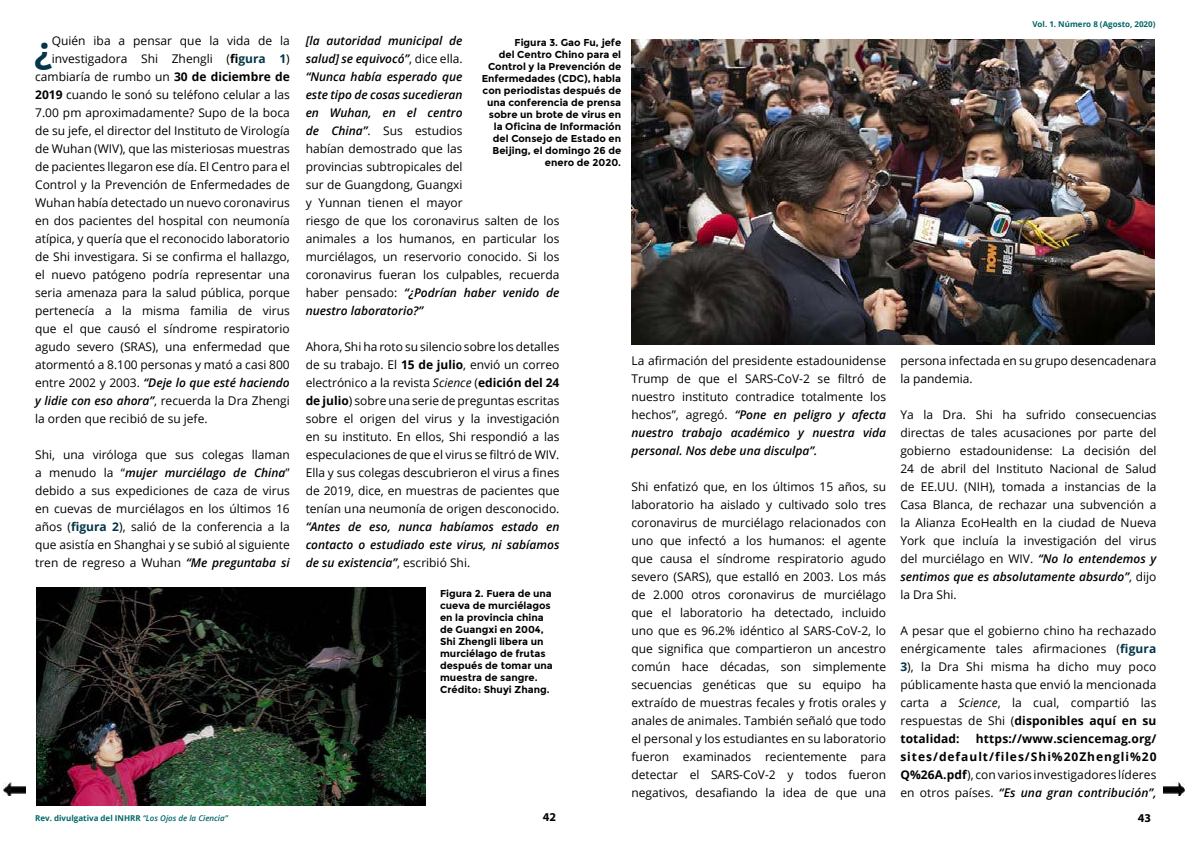
<style>
.page{position:relative;width:1191px;height:842px;background:#fff}
.page>*{position:absolute;margin:0;border:0;box-sizing:border-box;transform-origin:0 0}
.t1{font:700 37.2px "Open Sans";color:#033649}
.t2{font:12px/18px "Open Sans";color:#000;text-align:justify}
.t3{font:700 12px/18px "Open Sans";letter-spacing:.08em;color:#000;text-align:justify}
.t4{font:italic 600 12px/18px "Open Sans";color:#000;text-align:justify}
.t5{font:700 12px "Myriad Pro";color:#000}
.t6{font:700 10px/12px "Montserrat";color:#000}
.t7{font:700 8px "Open Sans";color:#066}
.s1{font-weight:700}
.s2{font-weight:700;color:#033649}
.s3{font-weight:400;font-style:normal}
.s4{font-weight:600;font-style:italic}
.s5{font-style:italic}
.s6{font-weight:400}
</style>
<div class="page">
<img style="left:36px;top:587px;width:389px;height:219px">
<img style="left:631px;top:40px;width:524px;height:305px">
<img style="left:4px;top:782px;width:21px;height:14px">
<img style="left:1163px;top:782px;width:21px;height:14px">
<p class="t7" style="left:1032px;top:21px;width:125px">Vol. 1. Número 8 (Agosto, 2020)</p>
<p class="t2" style="left:52px;top:32px;width:239px">Quién iba a pensar que la vida de la</p>
<p class="t2" style="left:52px;top:51px;width:239px">investigadora Shi Zhengli (<span class="s1">fi</span><span class="s2">gura 1</span>)</p>
<p class="t2" style="left:35px;top:68px;width:256px">cambiaría de rumbo un <span class="s1">30 de diciembre de</span></p>
<p class="t2" style="left:35px;top:86px;width:256px"><span class="s1">2019</span> cuando le sonó su teléfono celular a las</p>
<p class="t2" style="left:35px;top:104px;width:256px">7.00 pm aproximadamente? Supo de la boca</p>
<p class="t2" style="left:35px;top:123px;width:256px">de su jefe, el director del Instituto de Virología</p>
<p class="t2" style="left:35px;top:140px;width:256px">de Wuhan (WIV), que las misteriosas muestras</p>
<p class="t2" style="left:35px;top:158px;width:256px">de pacientes llegaron ese día. El Centro para el</p>
<p class="t2" style="left:35px;top:176px;width:256px">Control y la Prevención de Enfermedades de</p>
<p class="t2" style="left:35px;top:194px;width:256px">Wuhan había detectado un nuevo coronavirus</p>
<p class="t2" style="left:35px;top:212px;width:256px">en dos pacientes del hospital con neumonía</p>
<p class="t2" style="left:35px;top:230px;width:256px">atípica, y quería que el reconocido laboratorio</p>
<p class="t2" style="left:35px;top:248px;width:256px">de Shi investigara. Si se confirma el hallazgo,</p>
<p class="t2" style="left:35px;top:266px;width:256px">el nuevo patógeno podría representar una</p>
<p class="t2" style="left:35px;top:284px;width:256px">seria amenaza para la salud pública, porque</p>
<p class="t2" style="left:35px;top:302px;width:256px">pertenecía a la misma familia de virus</p>
<p class="t2" style="left:35px;top:320px;width:256px">que el que causó el síndrome respiratorio</p>
<p class="t2" style="left:35px;top:338px;width:256px">agudo severo (SRAS), una enfermedad que</p>
<p class="t2" style="left:35px;top:356px;width:256px">atormentó a 8.100 personas y mató a casi 800</p>
<p class="t4" style="left:35px;top:375px;width:256px"><span class="s3">entre 2002 y 2003.</span> “Deje lo que esté haciendo</p>
<p class="t2" style="left:35px;top:393px;width:256px"><span class="s4">y lidie con eso ahora”</span>, recuerda la Dra Zhengi</p>
<p class="t2" style="left:35px;top:410px;width:174px">la orden que recibió de su jefe.</p>
<p class="t2" style="left:35px;top:446px;width:256px">Shi, una viróloga que sus colegas llaman a menudo la “<span class="s4">mujer murciélago de China</span>” debido a sus expediciones de caza de virus en cuevas de murciélagos en los últimos 16 años (<span class="s2">figura 2</span>), salió de la conferencia a la que asistía en Shanghai y se subió al siguiente tren de regreso a Wuhan <span class="s4">“Me preguntaba si</span></p>
<h1 class="t1" style="left:34px;top:35px;width:19px">¿</h1>
<p class="t2" style="left:306px;top:32px;width:255px;text-align:left"><span class="s4">[la autoridad municipal de<br>salud] se equivocó”</span>, dice ella.<br><span class="s4">“Nunca había esperado que<br>este tipo de cosas sucedieran<br>en Wuhan, en el centro<br>de China”</span>. Sus estudios<br>habían demostrado que las<br>provincias subtropicales del<br>sur de Guangdong, Guangxi<br>y Yunnan tienen el mayor<br>riesgo de que los coronavirus salten de los animales a los humanos, en particular los murciélagos, un reservorio conocido. Si los coronavirus fueran los culpables, recuerda haber pensado: <span class="s4">“¿Podrían haber venido de nuestro laboratorio?”</span></p>
<p class="t2" style="left:306px;top:338px;width:255px">Ahora, Shi ha roto su silencio sobre los detalles de su trabajo. El <span class="s1">15 de julio</span>, envió un correo electrónico a la revista <span class="s5">Science</span> (<span class="s1">edición del 24 de julio</span>) sobre una serie de preguntas escritas sobre el origen del virus y la investigación en su instituto. En ellos, Shi respondió a las especulaciones de que el virus se filtró de WIV.<br>Ella y sus colegas descubrieron el virus a fines de 2019, dice, en muestras de pacientes que tenían una neumonía de origen desconocido.</p>
<p class="t4" style="left:306px;top:519px;width:255px">“Antes de eso, nunca habíamos estado en contacto o estudiado este virus, ni sabíamos de su existencia”<span class="s3">, escribió Shi.</span></p>
<p class="t6" style="left:481px;top:36px;width:141px;text-align:right">Figura 3. Gao Fu, jefe<br>del Centro Chino para el<br>Control y la Prevención de<br>Enfermedades (CDC), habla con periodistas después de una conferencia de prensa sobre un brote de virus en la Oficina de Información del Consejo de Estado en<br>Beijing, el domingo 26 de enero de 2020.</p>
<p class="t6" style="left:440px;top:588px;width:114px">Figura 2. Fuera de una cueva de murciélagos en la provincia china de Guangxi en 2004,<br>Shi Zhengli libera un murciélago de frutas después de tomar una muestra de sangre.<br>Crédito: Shuyi Zhang.</p>
<p class="t2" style="left:631px;top:351px;width:256px">La afirmación del presidente estadounidense Trump de que el SARS-CoV-2 se filtró de nuestro instituto contradice totalmente los hechos”, agregó. <span class="s4">“Pone en peligro y afecta nuestro trabajo académico y nuestra vida personal. Nos debe una disculpa”.</span></p>
<p class="t2" style="left:631px;top:477px;width:256px">Shi enfatizó que, en los últimos 15 años, su laboratorio ha aislado y cultivado solo tres coronavirus de murciélago relacionados con uno que infectó a los humanos: el agente que causa el síndrome respiratorio agudo severo (SARS), que estalló en 2003. Los más de 2.000 otros coronavirus de murciélago que el laboratorio ha detectado, incluido uno que es 96.2% idéntico al SARS-CoV-2, lo que significa que compartieron un ancestro común hace décadas, son simplemente secuencias genéticas que su equipo ha extraído de muestras fecales y frotis orales y anales de animales. También señaló que todo el personal y los estudiantes en su laboratorio fueron examinados recientemente para detectar el SARS-CoV-2 y todos fueron negativos, desafiando la idea de que una</p>
<p class="t2" style="left:900px;top:351px;width:258px">persona infectada en su grupo desencadenara la pandemia.</p>
<p class="t2" style="left:900px;top:405px;width:258px">Ya la Dra. Shi ha sufrido consecuencias directas de tales acusaciones por parte del gobierno estadounidense: La decisión del 24 de abril del Instituto Nacional de Salud de EE.UU. (NIH), tomada a instancias de la Casa Blanca, de rechazar una subvención a la Alianza EcoHealth en la ciudad de Nueva York que incluía la investigación del virus del murciélago en WIV. <span class="s4">“No lo entendemos y sentimos que es absolutamente absurdo”</span>, dijo la Dra Shi.</p>
<p class="t2" style="left:900px;top:621px;width:258px">A pesar que el gobierno chino ha rechazado enérgicamente tales afirmaciones (<span class="s2">figura 3</span>), la Dra Shi misma ha dicho muy poco públicamente hasta que envió la mencionada carta a <span class="s5">Science</span>, la cual, compartió las respuestas de Shi (<span class="s1">disponibles aquí en su totalidad:</span></p>
<p class="t3" style="left:900px;top:730px;width:258px;text-indent:76px">https://www.sciencemag.org/ sites/default/files/Shi%20Zhengli%20<br>Q%26A.pdf<span class="s6">), con varios investigadores líderes en otros países.</span> <span class="s4">“Es una gran contribución”,</span></p>
<p class="t7" style="left:35px;top:814px;width:194px">Rev. divulgativa del INHRR <span class="s4">“Los Ojos de la Ciencia”</span></p>
<p class="t5" style="left:543px;top:810px;width:15px">42</p>
<p class="t5" style="left:1137px;top:811px;width:15px">43</p>
</div>
